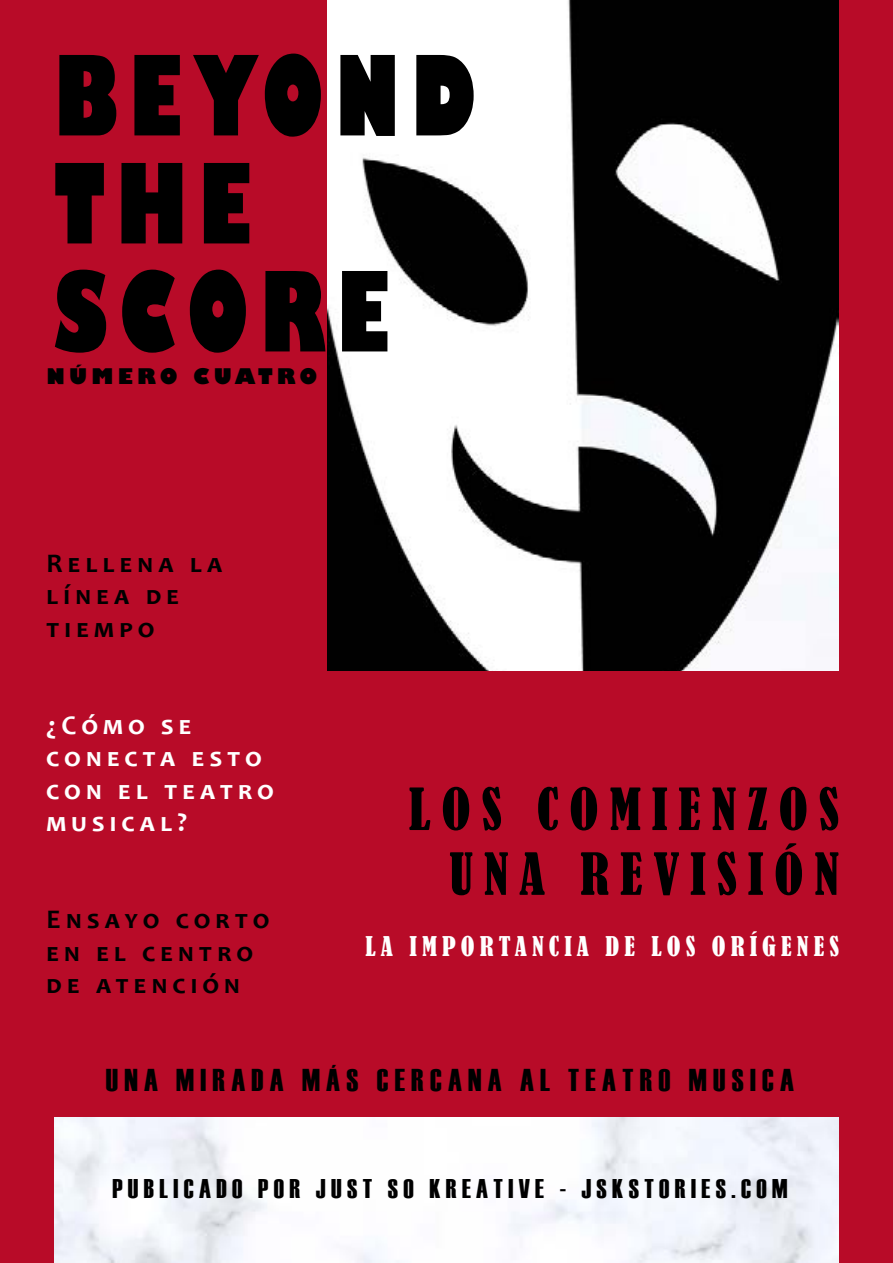
<style>
.page{position:relative;width:893px;height:1263px;background:#b80b28}
.page>*{position:absolute;margin:0;border:0;box-sizing:border-box;transform-origin:0 0}
.t1{font:800 condensed 108px/108px "Gill Sans";letter-spacing:.1em;color:#000}
.t2{font:condensed 54px/64.8px "Bernard";letter-spacing:.2em;color:#000;text-align:right}
.t3{font:31.5px "Haettenschweiler";letter-spacing:.2em;color:#000}
.t4{font:700 27px/32.4px "Candara";letter-spacing:.245em;color:#000}
.t5{font:27px "Haettenschweiler";letter-spacing:.2em;color:#000}
.t6{font:700 27px/32.4px "Candara";letter-spacing:.285em;color:#fff}
.t7{font:condensed 25.5px "Bernard";letter-spacing:.2em;color:#fff}
.t8{font:800 21px "Gill Sans";letter-spacing:.2em;color:#000}
</style>
<div class="page">
<img style="left:54px;top:1117px;width:785px;height:146px">
<img style="left:327px;top:0;width:512px;height:670px">
<h1 class="t1" style="left:54px;top:48px;width:423px">BEYOND<br>THE<br>SCORE</h1>
<p class="t8" style="left:46px;top:363px;width:272px">NÚMERO CUATRO</p>
<p class="t4" style="left:46px;top:547px;width:176px">Rellena la l ínea de tiempo</p>
<p class="t6" style="left:46px;top:709px;width:229px">¿Cómo se conecta esto con el teatro musical?</p>
<p class="t4" style="left:46px;top:903px;width:224px">Ensayo cor to en el centr o de atención</p>
<h2 class="t2" style="left:409px;top:778px;width:432px">LOS COMIENZOS<br>UNA REVISIÓN</h2>
<p class="t7" style="left:365px;top:931px;width:475px">LA IMPORTANCIA DE LOS ORÍGENES</p>
<p class="t3" style="left:106px;top:1059px;width:690px">UNA MIRADA MÁS CERCANA AL TEATRO MUSICA</p>
<p class="t5" style="left:112px;top:1170px;width:677px">PUBLICADO POR JUST SO KREATIVE - JSKSTORIES.COM</p>
</div>
